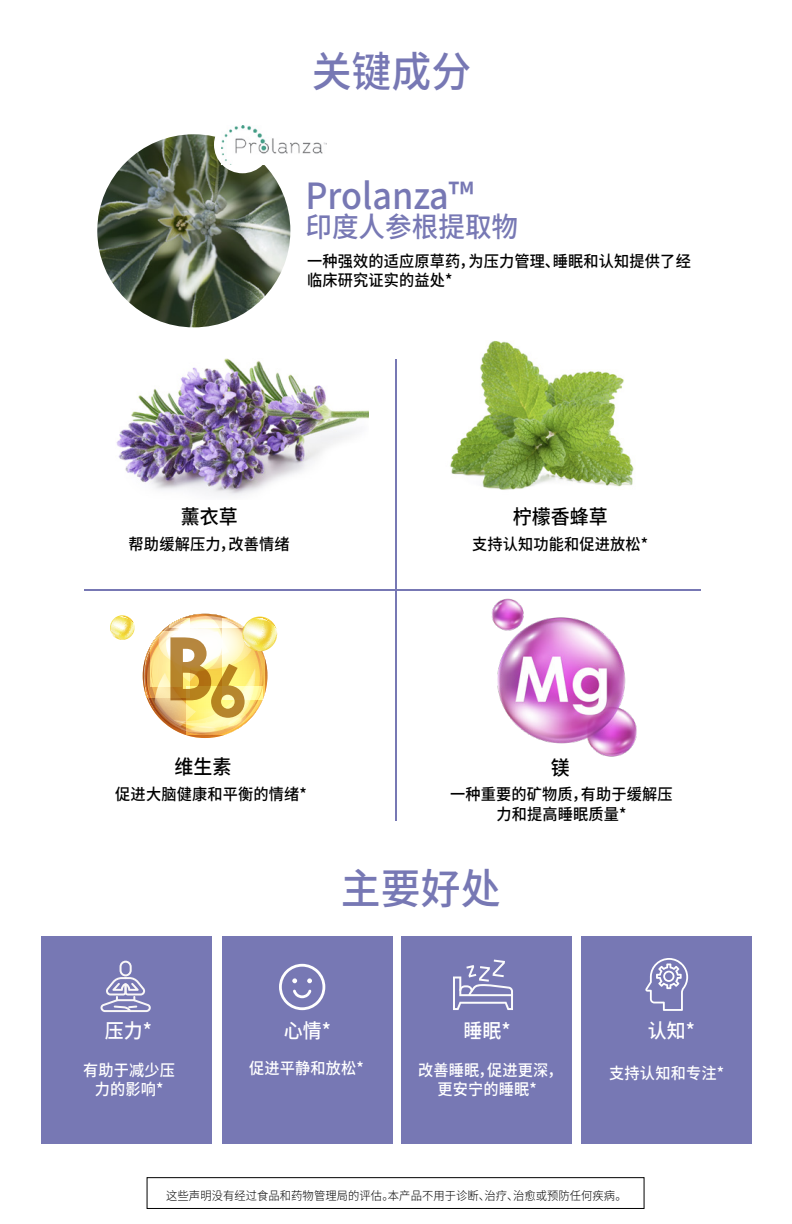
<style>
.page{position:relative;width:792px;height:1224px;background:#fff}
.page>*{position:absolute;margin:0;border:0;box-sizing:border-box;transform-origin:0 0}
.t1{font:500 42px "Noto Sans CJ Ksc";color:#7778b4;scale:.95 1}
.t2{font:500 36px "Noto Sans CJ Ksc";color:#7778b4;scale:.95 1}
.t3{font:500 28px "Noto Sans CJ Ksc";color:#7778b4;scale:.95 1}
.t4{font:500 20px "Noto Sans CJ Ksc";color:#000;scale:.95 1}
.t5{font:500 20px "Noto Sans CJ Ksc";color:#fff;scale:.95 1}
.t6{font:500 16px/19.2px "Noto Sans CJ Ksc";letter-spacing:.01em;color:#000;scale:.95 1}
.t7{font:500 16px/19.2px "Noto Sans CJ Ksc";letter-spacing:.01em;color:#fff;text-align:center;scale:.95 1}
.t8{font:300 12px "Noto Sans CJ Ksc";letter-spacing:.005em;color:#000;scale:.95 1}
</style>
<div class="page">
<img style="left:116px;top:359px;width:252px;height:137px">
<img style="left:450px;top:340px;width:184px;height:150px">
<hr style="left:84px;top:589px;width:617px;height:1px;background:#7778b4">
<hr style="left:395px;top:360px;width:2px;height:461px;background:#7778b4">
<img style="left:97px;top:134px;width:193px;height:193px;border-radius:97px">
<div style="left:214px;top:116px;width:57px;height:57px;background:#fff;border-radius:50%"></div>
<img style="left:222px;top:125px;width:104px;height:39px">
<svg style="left:143px;top:614px;width:134px;height:124px"></svg>
<svg style="left:110px;top:615px;width:25px;height:25px"></svg>
<img style="left:473px;top:590px;width:171px;height:167px">
<div style="left:41px;top:936px;width:171px;height:207px;background:#7778b4"></div>
<div style="left:222px;top:936px;width:171px;height:207px;background:#7778b4"></div>
<div style="left:401px;top:936px;width:171px;height:207px;background:#7778b4"></div>
<div style="left:581px;top:936px;width:171px;height:207px;background:#7778b4"></div>
<svg style="left:453px;top:960px;width:60px;height:50px"></svg>
<svg style="left:100px;top:961px;width:51px;height:51px"></svg>
<svg style="left:645px;top:958px;width:43px;height:53px"></svg>
<svg style="left:279px;top:964px;width:46px;height:46px"></svg>
<div style="left:147px;top:1177px;width:497px;height:32px;border:1px solid #000"></div>
<h1 class="t1" style="left:312px;top:48px;width:170px">关键成分</h1>
<h2 class="t2" style="left:305px;top:176px;width:179px">Prolanza™</h2>
<h3 class="t3" style="left:305px;top:211px;width:225px">印度人参根提取物</h3>
<p class="t6" style="left:307px;top:252px;width:406px">一种强效的适应原草药，为压力管理、睡眠和认知提供了经临床研究证实的益处*</p>
<p class="t4" style="left:181px;top:505px;width:61px">薰衣草</p>
<p class="t4" style="left:513px;top:505px;width:101px">柠檬香蜂草</p>
<p class="t6" style="left:129px;top:535px;width:171px">帮助缓解压力，改善情绪</p>
<p class="t6" style="left:472px;top:535px;width:187px">支持认知功能和促进放松*</p>
<p class="t4" style="left:175px;top:755px;width:61px">维生素</p>
<p class="t4" style="left:551px;top:756px;width:21px">镁</p>
<p class="t6" style="left:115px;top:785px;width:203px">促进大脑健康和平衡的情绪*</p>
<p class="t6" style="left:450px;top:785px;width:236px;text-align:center">一种重要的矿物质，有助于缓解压力和提高睡眠质量*</p>
<h1 class="t1" style="left:341px;top:865px;width:170px">主要好处</h1>
<p class="t5" style="left:105px;top:1019px;width:51px">压力*</p>
<p class="t5" style="left:284px;top:1019px;width:51px">心情*</p>
<p class="t5" style="left:463px;top:1019px;width:51px">睡眠*</p>
<p class="t5" style="left:648px;top:1019px;width:51px">认知*</p>
<p class="t7" style="left:418px;top:1060px;width:154px">改善睡眠，促进更深，更安宁的睡眠*</p>
<p class="t7" style="left:83px;top:1061px;width:98px">有助于减少压</p>
<p class="t7" style="left:249px;top:1059px;width:122px">促进平静和放松*</p>
<p class="t7" style="left:609px;top:1063px;width:122px">支持认知和专注*</p>
<p class="t7" style="left:95px;top:1080px;width:74px">力的影响*</p>
<p class="t8" style="left:166px;top:1189px;width:486px">这些声明没有经过食品和药物管理局的评估。本产品不用于诊断、治疗、治愈或预防任何疾病。</p>
</div>
